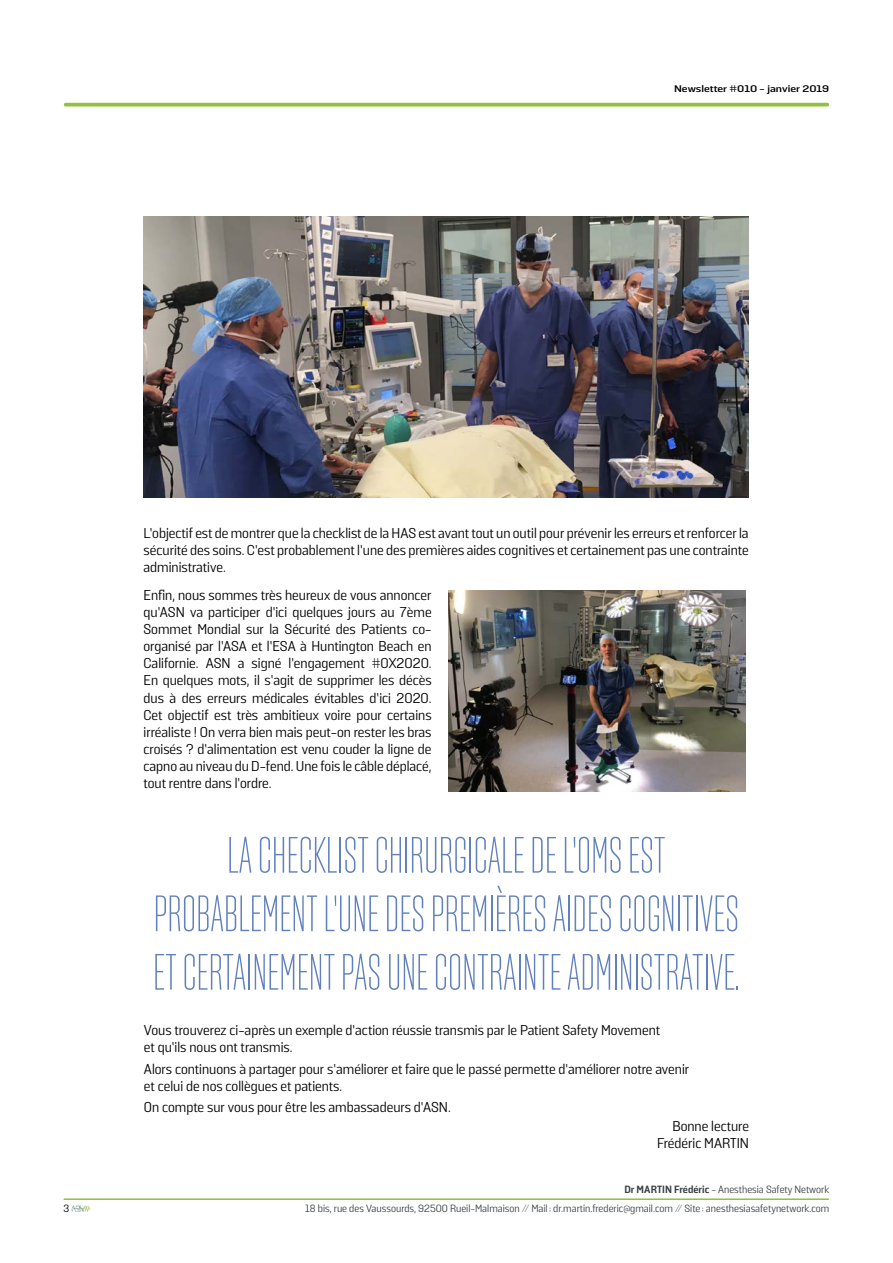
<style>
.page{position:relative;width:893px;height:1263px;background:#fff}
.page>*{position:absolute;margin:0;border:0;box-sizing:border-box;transform-origin:0 0}
.t1{font:200 51px/58.5px "Solido Compact";color:#6080be;text-align:center}
.t2{font:14.25px/17.1px "Solido";color:#000;text-align:justify}
.t3{font:10.5px/18.5px "Solido";color:#3a4145;text-align:right}
.t4{font:10.5px "Solido";color:#000}
.t5{font:700 9.6px "Solido";color:#000;scale:1.25 1}
.s1{font-weight:800}
</style>
<div class="page">
<img style="left:71px;top:1205px;width:19px;height:7px">
<hr style="left:64px;top:1198px;width:764px;height:2px;background:#92c13b">
<svg style="left:66px;top:103px;width:761px;height:4px;background:#9fc852"></svg>
<img style="left:144px;top:216px;width:604px;height:281px">
<img style="left:449px;top:591px;width:296px;height:200px">
<p class="t5" style="left:674px;top:83px;width:125px">Newsletter #010 - janvier 2019</p>
<p class="t4" style="left:63px;top:1202px;width:7px">3</p>
<p class="t2" style="left:144px;top:525px;width:607px">L’objectif est de montrer que la checklist de la HAS est avant tout un outil pour prévenir les erreurs et renforcer la sécurité des soins. C’est probablement l’une des premières aides cognitives et certainement pas une contrainte administrative.</p>
<p class="t2" style="left:144px;top:587px;width:290px">Enfin, nous sommes très heureux de vous annoncer qu’ASN va participer d’ici quelques jours au 7ème Sommet Mondial sur la Sécurité des Patients co&shy;organisé par l’ASA et l’ESA à Huntington Beach en Californie. ASN a signé l’engagement #0X2020.<br>En quelques mots, il s’agit de supprimer les décès dus à des erreurs médicales évitables d’ici 2020.<br>Cet objectif est très ambitieux voire pour certains irréaliste ! On verra bien mais peut-on rester les bras croisés ? d’alimentation est venu couder la ligne de capno au niveau du D-fend. Une fois le câble déplacé, tout rentre dans l’ordre.</p>
<h1 class="t1" style="left:153px;top:827px;width:588px">LA CHECKLIST CHIRURGICALE DE L’OMS EST<br>PROBABLEMENT L’UNE DES PREMIÈRES AIDES COGNITIVES<br>ET CERTAINEMENT PAS UNE CONTRAINTE ADMINISTRATIVE.</h1>
<p class="t2" style="left:144px;top:1022px;width:518px">Vous trouverez ci-après un exemple d’action réussie transmis par le Patient Safety Movement et qu’ils nous ont transmis.</p>
<p class="t2" style="left:144px;top:1061px;width:547px">Alors continuons à partager pour s’améliorer et faire que le passé permette d’améliorer notre avenir et celui de nos collègues et patients.</p>
<p class="t2" style="left:144px;top:1099px;width:308px">On compte sur vous pour être les ambassadeurs d’ASN.</p>
<p class="t2" style="left:657px;top:1118px;width:93px;text-align:right">Bonne lecture<br>Frédéric MARTIN</p>
<p class="t3" style="left:305px;top:1181px;width:526px"><span class="s1">Dr MARTIN Frédéric</span> - Anesthesia Safety Network<br>18 bis, rue des Vaussourds, 92500 Rueil-Malmaison // Mail : dr.martin.frederic@gmail.com // Site : anesthesiasafetynetwork.com</p>
</div>
